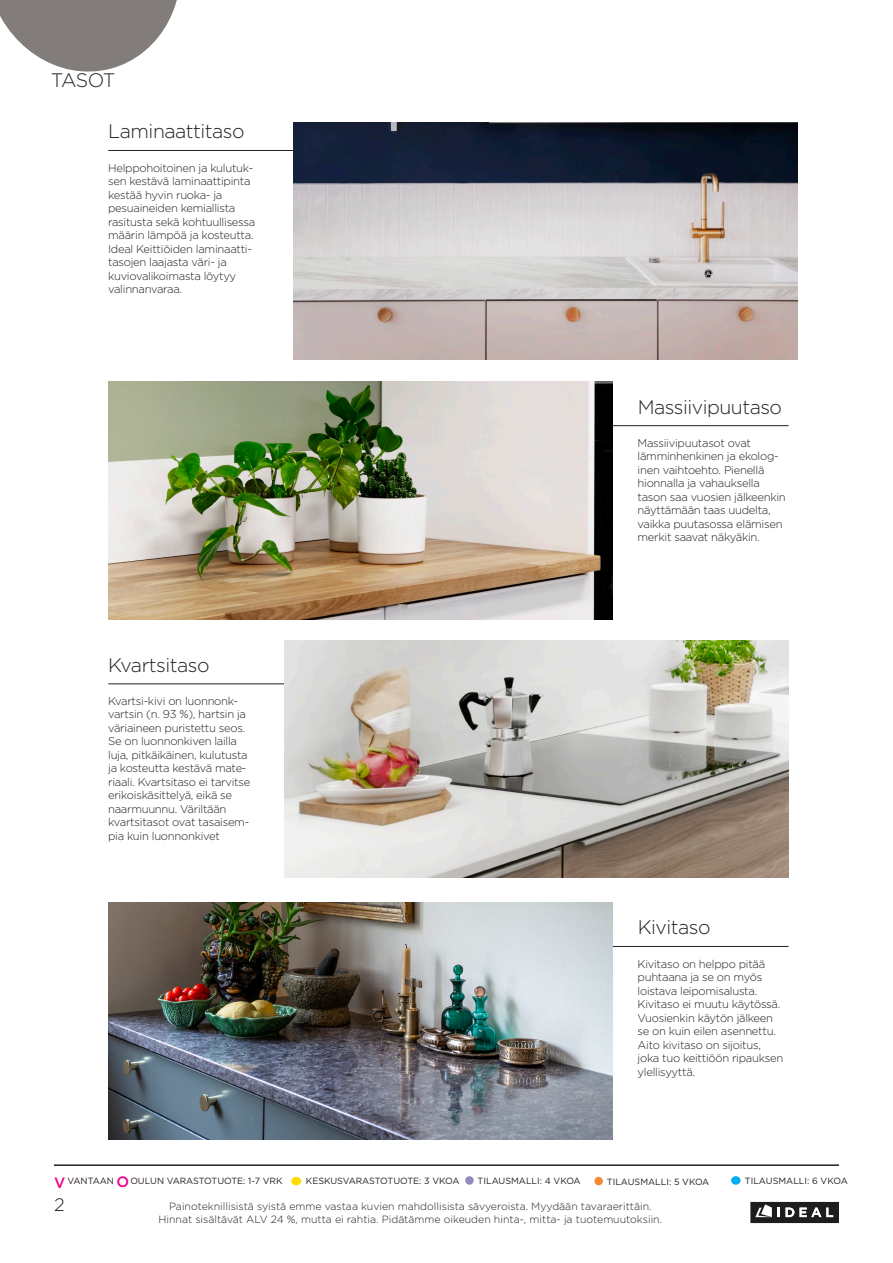
<style>
.page{position:relative;width:893px;height:1263px;background:#fff}
.page>*{position:absolute;margin:0;border:0;box-sizing:border-box;transform-origin:0 0}
.Otsikko_fiiliskuville{font:300 19.5px "Gotham";letter-spacing:-.025em;color:#231f20}
.t1{font:300 18px "Gotham";color:#231f20}
.Tuotenimike{font:300 11.25px/13.5px "Gotham";letter-spacing:-.025em;color:#231f20}
.t2{font:300 10.5px/12.6px "Gotham";color:#231f20;text-align:center}
.t3{font:9px "Gotham";color:#231f20}
.s1{font-weight:500;font-size:15px;color:#ed028c}
</style>
<div class="page">
<hr style="left:54px;top:1164px;width:785px;height:2px;background:#231f20">
<div style="left:594px;top:1177px;width:9px;height:8px;background:#f58a33;border-radius:50%"></div>
<div style="left:291px;top:1177px;width:10px;height:8px;background:#ffdc01;border-radius:50%"></div>
<div style="left:731px;top:1176px;width:9px;height:9px;background:#00aeef;border-radius:50%"></div>
<div style="left:465px;top:1176px;width:9px;height:9px;background:#8f8bbb;border-radius:50%"></div>
<svg style="left:750px;top:1202px;width:89px;height:21px;background:#484948"></svg>
<svg style="left:0;top:0;width:177px;height:72px"></svg>
<hr style="left:461px;top:425px;width:327px;height:1px;background:#231f20">
<hr style="left:108px;top:684px;width:328px;height:1px;background:#231f20">
<hr style="left:461px;top:946px;width:327px;height:1px;background:#231f20">
<hr style="left:108px;top:150px;width:328px;height:1px;background:#231f20">
<img style="left:108px;top:382px;width:504px;height:237px">
<img style="left:108px;top:903px;width:504px;height:237px">
<img style="left:293px;top:123px;width:504px;height:237px">
<img style="left:285px;top:640px;width:503px;height:237px">
<p class="Otsikko_fiiliskuville" style="left:51px;top:67px;width:66px">TASOT</p>
<p class="Otsikko_fiiliskuville" style="left:108px;top:119px;width:138px">Laminaattitaso</p>
<p class="Tuotenimike" style="left:108px;top:161px;width:147px">Helppohoitoinen ja kulutuk&shy;sen kestävä laminaattipinta</p>
<p class="Tuotenimike" style="left:108px;top:188px;width:149px">kestää hyvin ruoka- ja pesuaineiden kemiallista rasitusta sekä kohtuullisessa määrin lämpöä ja kosteutta.</p>
<p class="Tuotenimike" style="left:108px;top:242px;width:145px">Ideal Keittiöiden laminaatti&shy;tasojen laajasta väri- ja kuviovalikoimasta löytyy valinnanvaraa.</p>
<p class="Otsikko_fiiliskuville" style="left:108px;top:652px;width:103px">Kvartsitaso</p>
<p class="Tuotenimike" style="left:108px;top:694px;width:144px">Kvartsi-kivi on luonnonk&shy;vartsin (n. 93 %), hartsin ja väriaineen puristettu seos.<br>Se on luonnonkiven lailla luja, pitkäikäinen, kulutusta ja kosteutta kestävä mate&shy;riaali. Kvartsitaso ei tarvitse erikoiskäsittelyä, eikä se naarmuunnu. Väriltään kvartsitasot ovat tasaisem&shy;pia kuin luonnonkivet</p>
<p class="Otsikko_fiiliskuville" style="left:638px;top:394px;width:146px">Massiivipuutaso</p>
<p class="Tuotenimike" style="left:638px;top:436px;width:150px">Massiivipuutasot ovat lämminhenkinen ja ekolog&shy;inen vaihtoehto. Pienellä hionnalla ja vahauksella tason saa vuosien jälkeenkin näyttämään taas uudelta, vaikka puutasossa elämisen merkit saavat näkyäkin.</p>
<p class="Otsikko_fiiliskuville" style="left:638px;top:915px;width:74px">Kivitaso</p>
<p class="Tuotenimike" style="left:638px;top:956px;width:147px">Kivitaso on helppo pitää puhtaana ja se on myös loistava leipomisalusta.<br>Kivitaso ei muutu käytössä.<br>Vuosienkin käytön jälkeen se on kuin eilen asennettu.<br>Aito kivitaso on sijoitus, joka tuo keittiöön ripauksen ylellisyyttä.</p>
<p class="t3" style="left:54px;top:1175px;width:230px"><span class="s1">V</span> VANTAAN <span class="s1">O</span>OULUN VARASTOTUOTE: 1-7 VRK</p>
<p class="t3" style="left:306px;top:1175px;width:155px">KESKUSVARASTOTUOTE: 3 VKOA</p>
<p class="t3" style="left:478px;top:1175px;width:105px">TILAUSMALLI: 4 VKOA</p>
<p class="t3" style="left:607px;top:1176px;width:104px">TILAUSMALLI: 5 VKOA</p>
<p class="t3" style="left:745px;top:1175px;width:104px">TILAUSMALLI: 6 VKOA</p>
<h2 class="t1" style="left:54px;top:1194px;width:12px">2</h2>
<p class="t2" style="left:159px;top:1200px;width:505px">Painoteknillisistä syistä emme vastaa kuvien mahdollisista sävyeroista. Myydään tavaraerittäin.<br>Hinnat sisältävät ALV 24 %, mutta ei rahtia. Pidätämme oikeuden hinta-, mitta- ja tuotemuutoksiin.</p>
</div>
